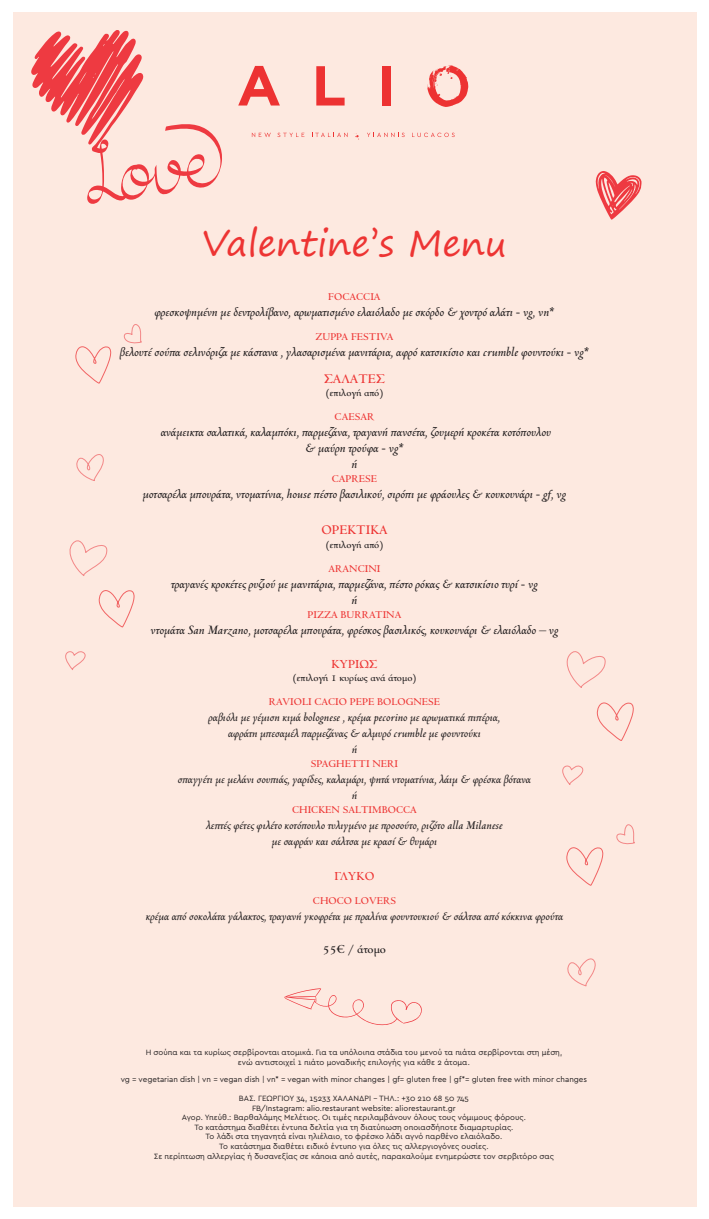
<style>
.page{position:relative;width:709px;height:1219px;background:#fff}
.page>*{position:absolute;margin:0;border:0;box-sizing:border-box;transform-origin:0 0}
.t1{font:36px "Segoe Print";color:#ed3433}
.t2{font:italic 700 14px/16px "PF Ephemera";color:#231f20;text-align:center}
.t3{font:700 14px "PF Ephemera";color:#ed3433}
.t4{font:italic 700 13px/16px "PF Ephemera";color:#231f20;text-align:center}
.t5{font:700 13px "PF Ephemera";color:#ed3433}
.t6{font:700 13px "PF Ephemera";color:#231f20}
.t7{font:700 11px "PF Ephemera";color:#ed3433}
.t8{font:700 11px "PF Ephemera";color:#231f20}
.t9{font:8px/9.6px "Cera GR";color:#231f20;text-align:center}
</style>
<div class="page">
<div style="left:13px;top:12px;width:683px;height:1195px;background:#fde9e0"></div>
<svg style="left:238px;top:66px;width:42px;height:40px"></svg>
<svg style="left:316px;top:66px;width:28px;height:40px"></svg>
<div style="left:382px;top:66px;width:8px;height:40px;background:#ed3232"></div>
<svg style="left:427px;top:65px;width:41px;height:42px"></svg>
<svg style="left:252px;top:133px;width:19px;height:4px"></svg>
<svg style="left:277px;top:133px;width:27px;height:4px"></svg>
<svg style="left:312px;top:133px;width:35px;height:4px"></svg>
<svg style="left:367px;top:133px;width:37px;height:4px"></svg>
<svg style="left:412px;top:133px;width:42px;height:4px"></svg>
<svg style="left:355px;top:133px;width:4px;height:7px"></svg>
<svg style="left:596px;top:702px;width:38px;height:39px"></svg>
<svg style="left:566px;top:651px;width:40px;height:37px"></svg>
<svg style="left:562px;top:765px;width:22px;height:20px"></svg>
<svg style="left:566px;top:847px;width:38px;height:39px"></svg>
<svg style="left:616px;top:824px;width:19px;height:20px"></svg>
<svg style="left:567px;top:958px;width:29px;height:29px"></svg>
<svg style="left:98px;top:590px;width:37px;height:38px"></svg>
<svg style="left:69px;top:540px;width:39px;height:36px"></svg>
<svg style="left:65px;top:651px;width:21px;height:19px"></svg>
<svg style="left:75px;top:346px;width:37px;height:38px"></svg>
<svg style="left:123px;top:324px;width:19px;height:20px"></svg>
<svg style="left:76px;top:454px;width:28px;height:27px"></svg>
<svg style="left:595px;top:171px;width:46px;height:49px"></svg>
<svg style="left:284px;top:988px;width:138px;height:37px"></svg>
<svg style="left:31px;top:30px;width:191px;height:174px"></svg>
<h1 class="t1" style="left:202px;top:211px;width:307px">Valentine’s Menu</h1>
<h3 class="t7" style="left:328px;top:290px;width:54px">FOCACCIA</h3>
<h2 class="t2" style="left:154px;top:304px;width:402px">φρεσκοψημένη με δεντρολίβανο, αρωματισμένο ελαιόλαδο με σκόρδο &amp; χοντρό αλάτι - vg, vn*</h2>
<h3 class="t7" style="left:315px;top:330px;width:80px">ZUPPA FESTIVA</h3>
<h2 class="t2" style="left:120px;top:344px;width:471px">βελουτέ σούπα σελινόριζα με κάστανα , γλασαρισμένα μανιτάρια, αφρό κατσικίσιο και crumble φουντούκι - vg*</h2>
<h2 class="t3" style="left:324px;top:371px;width:62px">ΣΑΛΑΤΕΣ</h2>
<h3 class="t8" style="left:325px;top:386px;width:60px">(επιλογή από)</h3>
<h3 class="t7" style="left:334px;top:410px;width:41px">CAESAR</h3>
<h2 class="t2" style="left:161px;top:424px;width:392px">ανάμεικτα σαλατικά, καλαμπόκι, παρμεζάνα, τραγανή πανσέτα, ζουμερή κροκέτα κοτόπουλου &amp; μαύρη τρούφα - vg*<br>ή</h2>
<h3 class="t7" style="left:332px;top:472px;width:47px">CAPRESE</h3>
<h2 class="t2" style="left:143px;top:486px;width:425px">μοτσαρέλα μπουράτα, ντοματίνια, house πέστο βασιλικού, σιρόπι με φράουλες &amp; κουκουνάρι - gf, vg</h2>
<h2 class="t3" style="left:321px;top:522px;width:68px">ΟΡΕΚΤΙΚΑ</h2>
<h3 class="t8" style="left:325px;top:538px;width:60px">(επιλογή από)</h3>
<h3 class="t7" style="left:328px;top:562px;width:53px">ARANCINI</h3>
<h2 class="t2" style="left:171px;top:576px;width:368px">τραγανές κροκέτες ρυζιού με μανιτάρια, παρμεζάνα, πέστο ρόκας &amp; κατσικίσιο τυρί - vg ή</h2>
<h3 class="t7" style="left:307px;top:608px;width:95px">PIZZA BURRATINA</h3>
<h2 class="t2" style="left:150px;top:622px;width:409px">vτομάτα San Marzano, μοτσαρέλα μπουράτα, φρέσκος βασιλικός, κουκουνάρι &amp; ελαιόλαδο – vg</h2>
<h3 class="t5" style="left:331px;top:656px;width:48px">ΚΥΡΙΩΣ</h3>
<h3 class="t8" style="left:292px;top:671px;width:126px">(επιλογή 1 κυρίως ανά άτομο)</h3>
<h3 class="t7" style="left:269px;top:695px;width:173px">RAVIOLI CACIO PEPE BOLOGNESE</h3>
<h3 class="t4" style="left:209px;top:709px;width:293px">ραβιόλι με γέμιση κιμά bolognese , κρέμα pecorino με αρωματικά πιπέρια, αφράτη μπεσαμέλ παρμεζάνας &amp; αλμυρό crumble με φουντούκι<br>ή</h3>
<h3 class="t7" style="left:311px;top:757px;width:89px">SPAGHETTI NERI</h3>
<h3 class="t4" style="left:178px;top:771px;width:354px">σπαγγέτι με μελάνι σουπιάς, γαρίδες, καλαμάρι, ψητά ντοματίνια, λάιμ &amp; φρέσκα βότανα ή</h3>
<h3 class="t7" style="left:292px;top:803px;width:126px">CHICKEN SALTIMBOCCA</h3>
<h3 class="t4" style="left:206px;top:817px;width:298px">λεπτές φέτες φιλέτο κοτόπουλο τυλιγμένο με προσούτο, ριζότο alla Milanese με σαφράν και σάλτσα με κρασί &amp; θυμάρι</h3>
<h3 class="t5" style="left:334px;top:868px;width:41px">ΓΛΥΚO</h3>
<h3 class="t7" style="left:313px;top:894px;width:85px">CHOCO LOVERS</h3>
<h3 class="t4" style="left:146px;top:908px;width:419px">κρέμα από σοκολάτα γάλακτος, τραγανή γκοφρέτα με πραλίνα φουντουκιού &amp; σάλτσα από κόκκινα φρούτα</h3>
<h3 class="t6" style="left:323px;top:941px;width:64px">55€ / άτομο</h3>
<p class="t9" style="left:146px;top:1048px;width:418px">Η σούπα και τα κυρίως σερβίρονται ατομικά. Για τα υπόλοιπα στάδια του μενού τα πιάτα σερβίρονται στη μέση, ενώ αντιστοιχεί 1 πιάτο μοναδικής επιλογής για κάθε 2 άτομα.</p>
<p class="t9" style="left:121px;top:1074px;width:468px">vg = vegetarian dish | vn = vegan dish | vn* = vegan with minor changes | gf= gluten free | gf*= gluten free with minor changes</p>
<p class="t9" style="left:154px;top:1093px;width:401px">ΒΑΣ. ΓΕΩΡΓΙΟΥ 34, 15233 ΧΑΛΑΝΔΡΙ - ΤΗΛ.: +30 210 68 50 745<br>FB/Instagram: alio.restaurant website: aliorestaurant.gr<br>Αγορ. Υπεύθ.: Βαρθαλάμης Μελέτιος. Οι τιμές περιλαμβάνουν όλους τους νόμιμους φόρους.<br>Το κατάστημα διαθέτει έντυπα δελτία για τη διατύπωση οποιασδήποτε διαμαρτυρίας.<br>Το λάδι στα τηγανητά είναι ηλιέλαιο, το φρέσκο λάδι αγνό παρθένο ελαιόλαδο.<br>Το κατάστημα διαθέτει ειδικό έντυπο για όλες τις αλλεργιογόνες ουσίες.<br>Σε περίπτωση αλλεργίας ή δυσανεξίας σε κάποια από αυτές, παρακαλούμε ενημερώστε τον σερβιτόρο σας</p>
</div>
